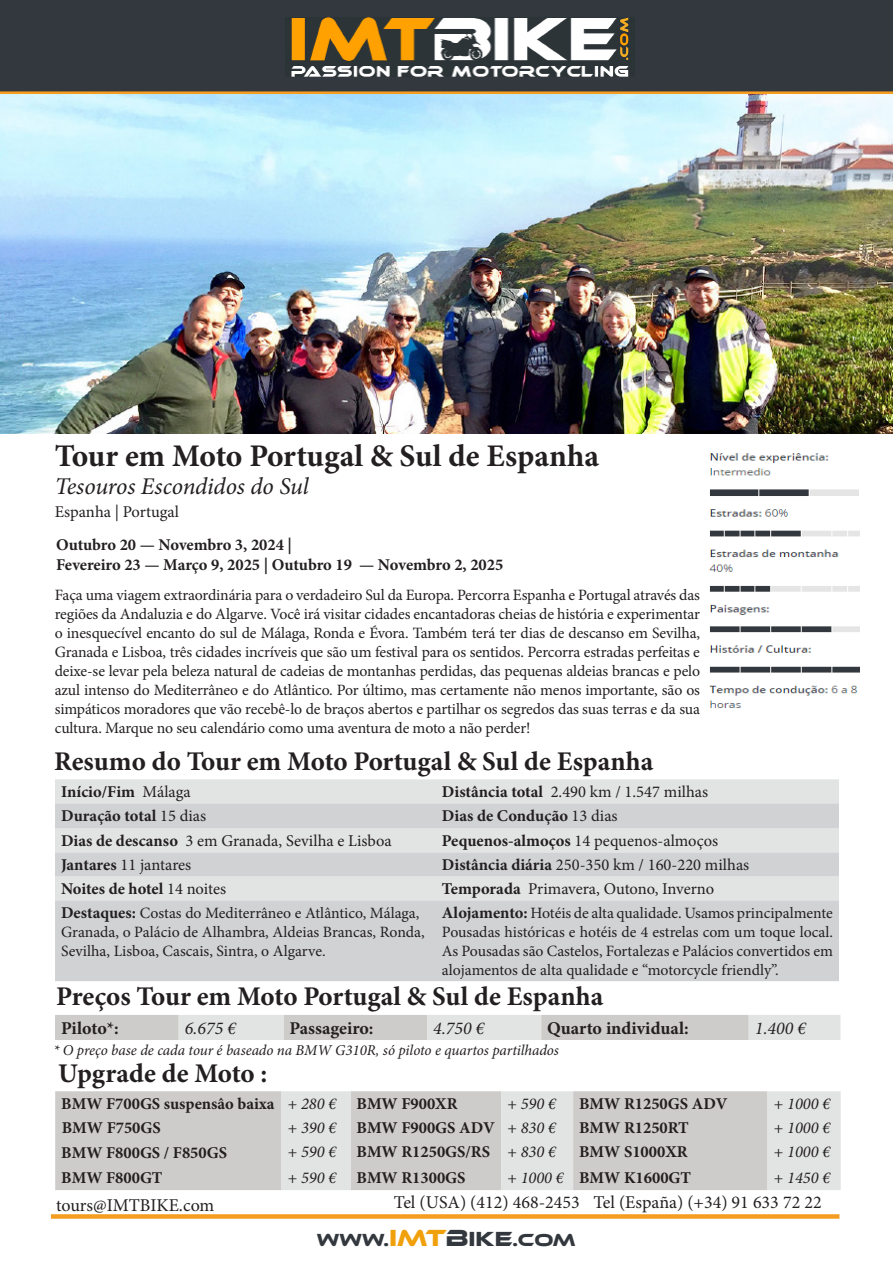
<style>
.page{position:relative;width:893px;height:1263px;background:#fff}
.page>*{position:absolute;margin:0;border:0;box-sizing:border-box;transform-origin:0 0}
.t1{font:700 31.5px "Minion Pro";letter-spacing:-.005em;color:#231f20}
.t2{font:700 27px "Minion Pro";color:#231f20}
.t3{font:italic 24px "Minion Pro";letter-spacing:-.005em;color:#231f20}
.t4{font:18px "Minion Pro";color:#231f20}
.t5{font:700 18px "Minion Pro";color:#231f20}
.t6{font:italic 18px "Minion Pro";color:#231f20}
.t7{font:18px "Ethnocentric Rg";color:#33383e}
.t8{font:700 16.5px "Minion Pro";color:#231f20}
.t9{font:16.5px "Minion Pro";color:#231f20}
.t10{font:italic 16.5px "Minion Pro";color:#231f20}
.t11{font:15.75px/18.9px "Minion Pro";letter-spacing:-.005em;color:#231f20;text-align:justify}
.t12{font:italic 15px "Minion Pro";letter-spacing:-.005em;color:#231f20}
.s1{font-weight:400}
.s2{font-weight:700}
.s3{font-weight:700;font-size:16.5px}
.s4{font-size:24px;color:#f0a00b}
.s5{font-size:24px}
.s6{font-size:21px}
</style>
<div class="page">
<div style="left:0;top:0;width:893px;height:94px;background:#33383e"></div>
<hr style="left:0;top:91px;width:893px;height:3px;background:#f49d20">
<div style="left:51px;top:1214px;width:788px;height:5px;background:#f49d20"></div>
<img style="left:286px;top:18px;width:348px;height:58px">
<img style="left:709px;top:453px;width:150px;height:255px">
<div style="left:55px;top:779px;width:784px;height:73px;background:#e2e3e3"></div>
<div style="left:55px;top:803px;width:784px;height:25px;background:#d1d2d4"></div>
<svg style="left:55px;top:852px;width:784px;height:129px;background:#d4d5d6"></svg>
<svg style="left:55px;top:1015px;width:785px;height:25px;background:#d5d5d3"></svg>
<img style="left:0;top:94px;width:893px;height:340px">
<div style="left:55px;top:1091px;width:226px;height:99px;background:#ceccca"></div>
<svg style="left:281px;top:1091px;width:560px;height:99px;background:#d5d5d3"></svg>
<p class="t1" style="left:55px;top:437px;width:546px">Tour em Moto Portugal &amp; Sul de Espanha</p>
<p class="t3" style="left:55px;top:470px;width:256px">Tesouros Escondidos do Sul</p>
<p class="t9" style="left:55px;top:501px;width:126px">Espanha | Portugal</p>
<p class="t8" style="left:56px;top:535px;width:238px">Outubro 20 — Novembro 3, 2024 |</p>
<p class="t8" style="left:56px;top:555px;width:449px">Fevereiro 23 — Março 9, 2025 | Outubro 19 — Novembro 2, 2025</p>
<p class="t11" style="left:55px;top:586px;width:647px">Faça uma viagem extraordinária para o verdadeiro Sul da Europa. Percorra Espanha e Portugal através das regiões da Andaluzia e do Algarve. Você irá visitar cidades encantadoras cheias de história e experimentar o inesquecível encanto do sul de Málaga, Ronda e Évora. Também terá ter dias de descanso em Sevilha, Granada e Lisboa, três cidades incríveis que são um festival para os sentidos. Percorra estradas perfeitas e deixe-se levar pela beleza natural de cadeias de montanhas perdidas, das pequenas aldeias brancas e pelo azul intenso do Mediterrâneo e do Atlântico. Por último, mas certamente não menos importante, são os simpáticos moradores que vão recebê-lo de braços abertos e partilhar os segredos das suas terras e da sua cultura. Marque no seu calendário como uma aventura de moto a não perder!</p>
<p class="t2" style="left:54px;top:745px;width:601px">Resumo do Tour em Moto Portugal &amp; Sul de Espanha</p>
<p class="t8" style="left:61px;top:782px;width:131px">Início/Fim <span class="s1">Málaga</span></p>
<p class="t9" style="left:442px;top:781px;width:268px"><span class="s2">Distância total</span> 2.490 km / 1.547 milhas</p>
<p class="t8" style="left:61px;top:806px;width:147px">Duração total <span class="s1">15 dias</span></p>
<p class="t8" style="left:442px;top:806px;width:177px">Dias de Condução <span class="s1">13 dias</span></p>
<p class="t9" style="left:61px;top:830px;width:332px"><span class="s2">Dias de descanso</span> 3 em Granada, Sevilha e Lisboa</p>
<p class="t9" style="left:442px;top:830px;width:278px"><span class="s2">Pequenos-almoços</span> 14 pequenos-almoços</p>
<p class="t9" style="left:61px;top:854px;width:132px"><span class="s2">Jantares</span> 11 jantares</p>
<p class="t9" style="left:442px;top:854px;width:309px"><span class="s2">Distância diária</span> 250-350 km / 160-220 milhas</p>
<p class="t8" style="left:61px;top:879px;width:167px">Noites de hotel <span class="s1">14 noites</span></p>
<p class="t9" style="left:442px;top:878px;width:274px"><span class="s2">Temporada</span> Primavera, Outono, Inverno</p>
<p class="t11" style="left:61px;top:904px;width:365px;text-align:left"><span class="s3">Destaques:</span> Costas do Mediterrâneo e Atlântico, Málaga,<br>Granada, o Palácio de Alhambra, Aldeias Brancas, Ronda,<br>Sevilha, Lisboa, Cascais, Sintra, o Algarve.</p>
<p class="t11" style="left:442px;top:904px;width:393px"><span class="s3">Alojamento:</span> Hotéis de alta qualidade. Usamos principalmente Pousadas históricas e hotéis de 4 estrelas com um toque local.<br>As Pousadas são Castelos, Fortalezas e Palácios convertidos em alojamentos de alta qualidade e “motorcycle friendly”.</p>
<p class="t2" style="left:56px;top:981px;width:549px">Preços Tour em Moto Portugal &amp; Sul de Espanha</p>
<p class="t5" style="left:61px;top:1017px;width:59px">Piloto*:</p>
<p class="t6" style="left:185px;top:1016px;width:53px">6.675 €</p>
<p class="t5" style="left:289px;top:1017px;width:86px">Passageiro:</p>
<p class="t6" style="left:433px;top:1016px;width:53px">4.750 €</p>
<p class="t5" style="left:547px;top:1017px;width:143px">Quarto individual:</p>
<p class="t6" style="left:755px;top:1016px;width:53px">1.400 €</p>
<p class="t12" style="left:54px;top:1040px;width:507px">* O preço base de cada tour é baseado na BMW G310R, só piloto e quartos partilhados</p>
<p class="t2" style="left:58px;top:1057px;width:211px">Upgrade de Moto :</p>
<p class="t8" style="left:61px;top:1094px;width:215px">BMW F700GS suspensâo baixa</p>
<p class="t10" style="left:287px;top:1093px;width:50px">+ 280 €</p>
<p class="t8" style="left:356px;top:1094px;width:103px">BMW F900XR</p>
<p class="t10" style="left:507px;top:1093px;width:50px">+ 590 €</p>
<p class="t8" style="left:579px;top:1094px;width:150px">BMW R1250GS ADV</p>
<p class="t10" style="left:773px;top:1093px;width:58px">+ 1000 €</p>
<p class="t8" style="left:62px;top:1118px;width:101px">BMW F750GS</p>
<p class="t10" style="left:287px;top:1117px;width:50px">+ 390 €</p>
<p class="t8" style="left:356px;top:1118px;width:140px">BMW F900GS ADV</p>
<p class="t10" style="left:507px;top:1117px;width:50px">+ 830 €</p>
<p class="t8" style="left:579px;top:1118px;width:111px">BMW R1250RT</p>
<p class="t10" style="left:773px;top:1117px;width:58px">+ 1000 €</p>
<p class="t8" style="left:61px;top:1143px;width:167px">BMW F800GS / F850GS</p>
<p class="t10" style="left:287px;top:1141px;width:50px">+ 590 €</p>
<p class="t8" style="left:356px;top:1142px;width:135px">BMW R1250GS/RS</p>
<p class="t10" style="left:507px;top:1141px;width:50px">+ 830 €</p>
<p class="t8" style="left:579px;top:1142px;width:110px">BMW S1000XR</p>
<p class="t10" style="left:773px;top:1141px;width:58px">+ 1000 €</p>
<p class="t8" style="left:61px;top:1168px;width:103px">BMW F800GT</p>
<p class="t10" style="left:287px;top:1166px;width:50px">+ 590 €</p>
<p class="t8" style="left:356px;top:1167px;width:111px">BMW R1300GS</p>
<p class="t10" style="left:507px;top:1166px;width:58px">+ 1000 €</p>
<p class="t8" style="left:579px;top:1167px;width:114px">BMW K1600GT</p>
<p class="t10" style="left:773px;top:1166px;width:58px">+ 1450 €</p>
<p class="t4" style="left:56px;top:1193px;width:160px">tours@IMTBIKE.com</p>
<p class="t4" style="left:394px;top:1190px;width:187px">Tel (USA) (412) 468-2453</p>
<p class="t4" style="left:593px;top:1190px;width:230px">Tel (España) (+34) 91 633 72 22</p>
<p class="t7" style="left:317px;top:1229px;width:260px">WWW.<span class="s4">IMT</span><span class="s5">B</span><span class="s6">IKE</span>.COM</p>
</div>
